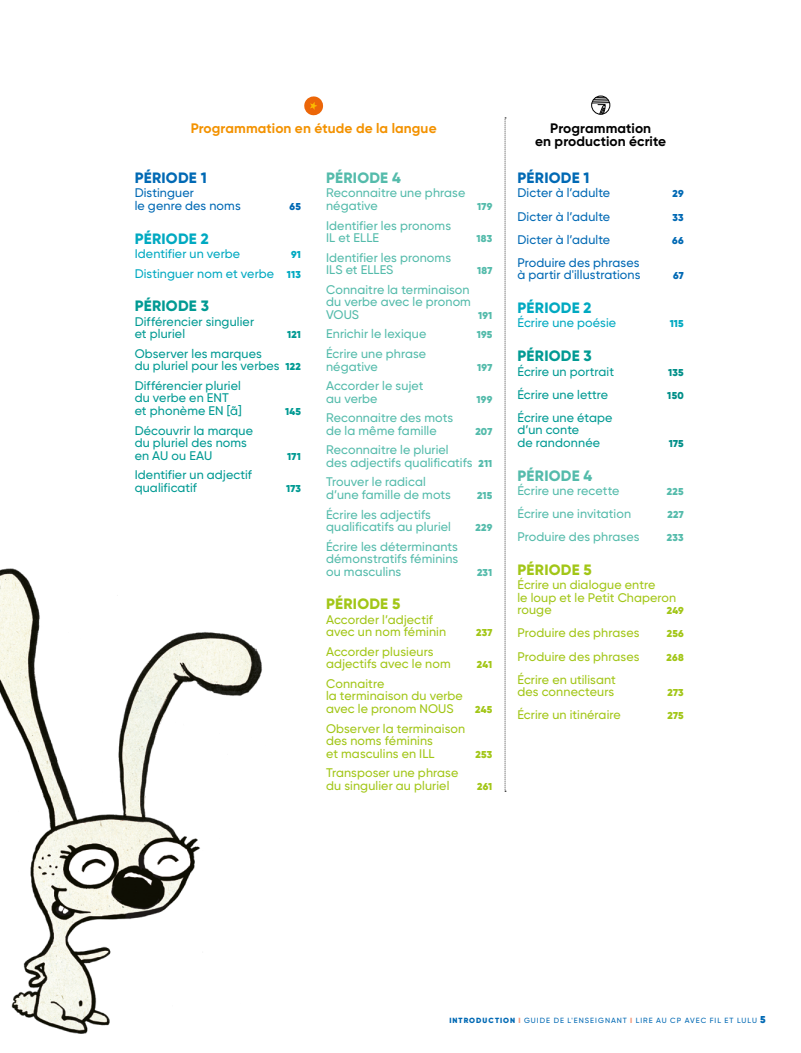
<style>
.page{position:relative;width:801px;height:1053px;background:#fff}
.page>*{position:absolute;margin:0;border:0;box-sizing:border-box;transform-origin:0 0}
.t1{font:800 15px "Gilroy";letter-spacing:.015em;color:#0069b4}
.t2{font:800 15px "Gilroy";letter-spacing:.015em;color:#00a9c1}
.t3{font:800 15px "Gilroy";letter-spacing:.015em;color:#009a93}
.t4{font:800 15px "Gilroy";letter-spacing:.015em;color:#54bbab}
.t5{font:800 15px "Gilroy";letter-spacing:.015em;color:#a2c617}
.t6{font:700 13.75px/13.8px "Gilroy";letter-spacing:.005em;color:#000;text-align:center}
.t7{font:700 13.75px "Gilroy";letter-spacing:.005em;color:#f39200}
.t8{font:500 12.5px/12.5px "Gilroy";letter-spacing:.01em;color:#54bbab}
.t9{font:500 12.5px/12.5px "Gilroy";letter-spacing:.01em;color:#a2c617}
.t10{font:500 12.5px/12.5px "Gilroy";letter-spacing:.01em;color:#009a93}
.t11{font:500 12.5px/12.5px "Gilroy";letter-spacing:.01em;color:#0069b4}
.t12{font:500 12.5px "Gilroy";letter-spacing:.01em;color:#00a9c1}
.t13{font:900 10px "Gilroy";letter-spacing:.02em;color:#54bbab}
.t14{font:900 10px "Gilroy";letter-spacing:.02em;color:#a2c617}
.t15{font:900 10px "Gilroy";letter-spacing:.02em;color:#009a93}
.t16{font:900 10px "Gilroy";letter-spacing:.02em;color:#0069b4}
.t17{font:900 10px "Gilroy";letter-spacing:.02em;color:#008f89}
.t18{font:900 10px "Gilroy";color:#00a9c1}
.t19{font:500 7.5px "Gilroy";letter-spacing:.135em;color:#0069b4}
.s1{font-weight:900;font-size:10px}
.s2{font-weight:900}
.s3{font-weight:900;color:#f3997b}
</style>
<div class="page">
<svg style="left:304px;top:96px;width:19px;height:20px"></svg>
<svg style="left:505px;top:118px;width:1px;height:673px"></svg>
<svg style="left:591px;top:96px;width:19px;height:18px"></svg>
<div style="left:591px;top:96px;width:19px;height:19px;border:1px solid #000;border-radius:50%"></div>
<img style="left:0;top:568px;width:262px;height:466px">
<p class="t7" style="left:191px;top:119px;width:247px">Programmation en étude de la langue</p>
<p class="t6" style="left:535px;top:121px;width:133px">Programmation<br>en production écrite</p>
<p class="t1" style="left:135px;top:168px;width:73px">PÉRIODE 1</p>
<p class="t11" style="left:135px;top:187px;width:108px">Distinguer<br>le genre des noms</p>
<p class="t4" style="left:326px;top:168px;width:76px">PÉRIODE 4</p>
<p class="t8" style="left:326px;top:187px;width:141px">Reconnaitre une phrase négative</p>
<p class="t1" style="left:517px;top:168px;width:73px">PÉRIODE 1</p>
<p class="t11" style="left:517px;top:187px;width:94px">Dicter à l’adulte</p>
<p class="t16" style="left:672px;top:188px;width:13px">29</p>
<p class="t11" style="left:517px;top:210px;width:94px">Dicter à l’adulte</p>
<p class="t16" style="left:672px;top:211px;width:13px">33</p>
<p class="t11" style="left:517px;top:233px;width:94px">Dicter à l’adulte</p>
<p class="t16" style="left:672px;top:234px;width:13px">66</p>
<p class="t11" style="left:517px;top:256px;width:124px">Produire des phrases à partir d'illustrations</p>
<p class="t13" style="left:477px;top:200px;width:17px">179</p>
<p class="t16" style="left:290px;top:200px;width:13px">65</p>
<p class="t8" style="left:326px;top:219px;width:126px">Identifier les pronoms<br>IL et ELLE</p>
<p class="t2" style="left:135px;top:229px;width:75px">PÉRIODE 2</p>
<p class="t12" style="left:135px;top:246px;width:107px">Identifier un verbe</p>
<p class="t18" style="left:291px;top:248px;width:11px">91</p>
<p class="t12" style="left:135px;top:265px;width:168px">Distinguer nom et verbe <span class="s1">113</span></p>
<p class="t3" style="left:135px;top:297px;width:76px">PÉRIODE 3</p>
<p class="t10" style="left:135px;top:315px;width:121px">Différencier singulier et pluriel</p>
<p class="t13" style="left:476px;top:232px;width:17px">183</p>
<p class="t8" style="left:326px;top:251px;width:126px">Identifier les pronoms<br>ILS et ELLES</p>
<p class="t13" style="left:477px;top:264px;width:17px">187</p>
<p class="t16" style="left:673px;top:269px;width:12px">67</p>
<p class="t8" style="left:326px;top:283px;width:146px;text-align:justify">Connaitre la terminaison du verbe avec le pronom VOUS</p>
<p class="t2" style="left:517px;top:298px;width:75px">PÉRIODE 2</p>
<p class="t12" style="left:517px;top:315px;width:100px">Écrire une poésie</p>
<p class="t18" style="left:669px;top:317px;width:16px">115</p>
<p class="t3" style="left:517px;top:346px;width:76px">PÉRIODE 3</p>
<p class="t10" style="left:517px;top:365px;width:98px">Écrire un portrait</p>
<p class="t17" style="left:668px;top:365px;width:17px">135</p>
<p class="t10" style="left:517px;top:388px;width:92px">Écrire une lettre</p>
<p class="t17" style="left:667px;top:389px;width:18px">150</p>
<p class="t10" style="left:517px;top:411px;width:96px">Écrire une étape d’un conte<br>de randonnée</p>
<p class="t13" style="left:478px;top:309px;width:16px">191</p>
<p class="t8" style="left:326px;top:327px;width:102px">Enrichir le lexique</p>
<p class="t13" style="left:477px;top:328px;width:17px">195</p>
<p class="t8" style="left:326px;top:347px;width:102px">Écrire une phrase négative</p>
<p class="t15" style="left:287px;top:328px;width:15px">121</p>
<p class="t10" style="left:135px;top:347px;width:168px">Observer les marques<br>du pluriel pour les verbes <span class="s1">122</span></p>
<p class="t10" style="left:135px;top:379px;width:108px">Différencier pluriel du verbe en ENT et phonème EN [ã]</p>
<p class="t13" style="left:477px;top:360px;width:17px">197</p>
<p class="t8" style="left:326px;top:379px;width:99px">Accorder le sujet au verbe</p>
<p class="t13" style="left:476px;top:393px;width:17px">199</p>
<p class="t15" style="left:285px;top:405px;width:17px">145</p>
<p class="t8" style="left:326px;top:411px;width:129px">Reconnaitre des mots de la même famille</p>
<p class="t10" style="left:135px;top:424px;width:120px">Découvrir la marque du pluriel des noms en AU ou EAU</p>
<p class="t13" style="left:475px;top:425px;width:18px">207</p>
<p class="t8" style="left:326px;top:443px;width:168px">Reconnaitre le pluriel<br>des adjectifs qualificatifs <span class="s1">211</span></p>
<p class="t8" style="left:326px;top:475px;width:126px">Trouver le radical d’une famille de mots</p>
<p class="t17" style="left:669px;top:437px;width:16px">175</p>
<p class="t15" style="left:287px;top:449px;width:15px">171</p>
<p class="t4" style="left:517px;top:466px;width:76px">PÉRIODE 4</p>
<p class="t8" style="left:517px;top:484px;width:104px">Écrire une recette</p>
<p class="t13" style="left:667px;top:485px;width:18px">225</p>
<p class="t8" style="left:517px;top:507px;width:115px">Écrire une invitation</p>
<p class="t13" style="left:667px;top:508px;width:18px">227</p>
<p class="t8" style="left:517px;top:530px;width:123px">Produire des phrases</p>
<p class="t13" style="left:667px;top:531px;width:18px">233</p>
<p class="t5" style="left:517px;top:560px;width:76px">PÉRIODE 5</p>
<p class="t9" style="left:517px;top:578px;width:160px">Écrire un dialogue entre<br>le loup et le Petit Chaperon rouge</p>
<p class="t10" style="left:135px;top:468px;width:119px">Identifier un adjectif qualificatif</p>
<p class="t15" style="left:286px;top:482px;width:16px">173</p>
<p class="t13" style="left:477px;top:489px;width:17px">215</p>
<p class="t8" style="left:326px;top:508px;width:126px">Écrire les adjectifs qualificatifs au pluriel</p>
<p class="t13" style="left:475px;top:521px;width:18px">229</p>
<p class="t8" style="left:326px;top:540px;width:134px;text-align:justify">Écrire les déterminants démonstratifs féminins ou masculins</p>
<p class="t13" style="left:477px;top:565px;width:17px">231</p>
<p class="t5" style="left:326px;top:594px;width:76px">PÉRIODE 5</p>
<p class="t9" style="left:326px;top:613px;width:122px">Accorder l’adjectif avec un nom féminin</p>
<p class="t14" style="left:667px;top:604px;width:19px">249</p>
<p class="t9" style="left:517px;top:626px;width:123px">Produire des phrases</p>
<p class="t14" style="left:667px;top:627px;width:18px">256</p>
<p class="t9" style="left:517px;top:649px;width:123px">Produire des phrases</p>
<p class="t14" style="left:666px;top:650px;width:19px">268</p>
<p class="t9" style="left:517px;top:673px;width:100px">Écrire en utilisant des connecteurs</p>
<p class="t14" style="left:476px;top:626px;width:18px">237</p>
<p class="t9" style="left:326px;top:645px;width:126px">Accorder plusieurs adjectifs avec le nom</p>
<p class="t14" style="left:477px;top:658px;width:17px">241</p>
<p class="t9" style="left:326px;top:677px;width:138px">Connaitre<br>la terminaison du verbe avec le pronom NOUS</p>
<p class="t14" style="left:667px;top:686px;width:18px">273</p>
<p class="t14" style="left:475px;top:703px;width:19px">245</p>
<p class="t9" style="left:517px;top:708px;width:105px">Écrire un itinéraire</p>
<p class="t14" style="left:667px;top:709px;width:18px">275</p>
<p class="t9" style="left:326px;top:721px;width:141px">Observer la terminaison des noms féminins<br>et masculins en ILL</p>
<p class="t9" style="left:326px;top:766px;width:134px">Transposer une phrase du singulier au pluriel</p>
<p class="t14" style="left:475px;top:747px;width:18px">253</p>
<p class="t14" style="left:477px;top:779px;width:17px">261</p>
<p class="t19" style="left:449px;top:1015px;width:318px"><span class="s2">INTRODUCTION</span> <span class="s3">I</span> GUIDE DE L'ENSEIGNANT <span class="s3">I</span> LIRE AU CP AVEC FIL ET LULU <span class="s1">5</span></p>
</div>
